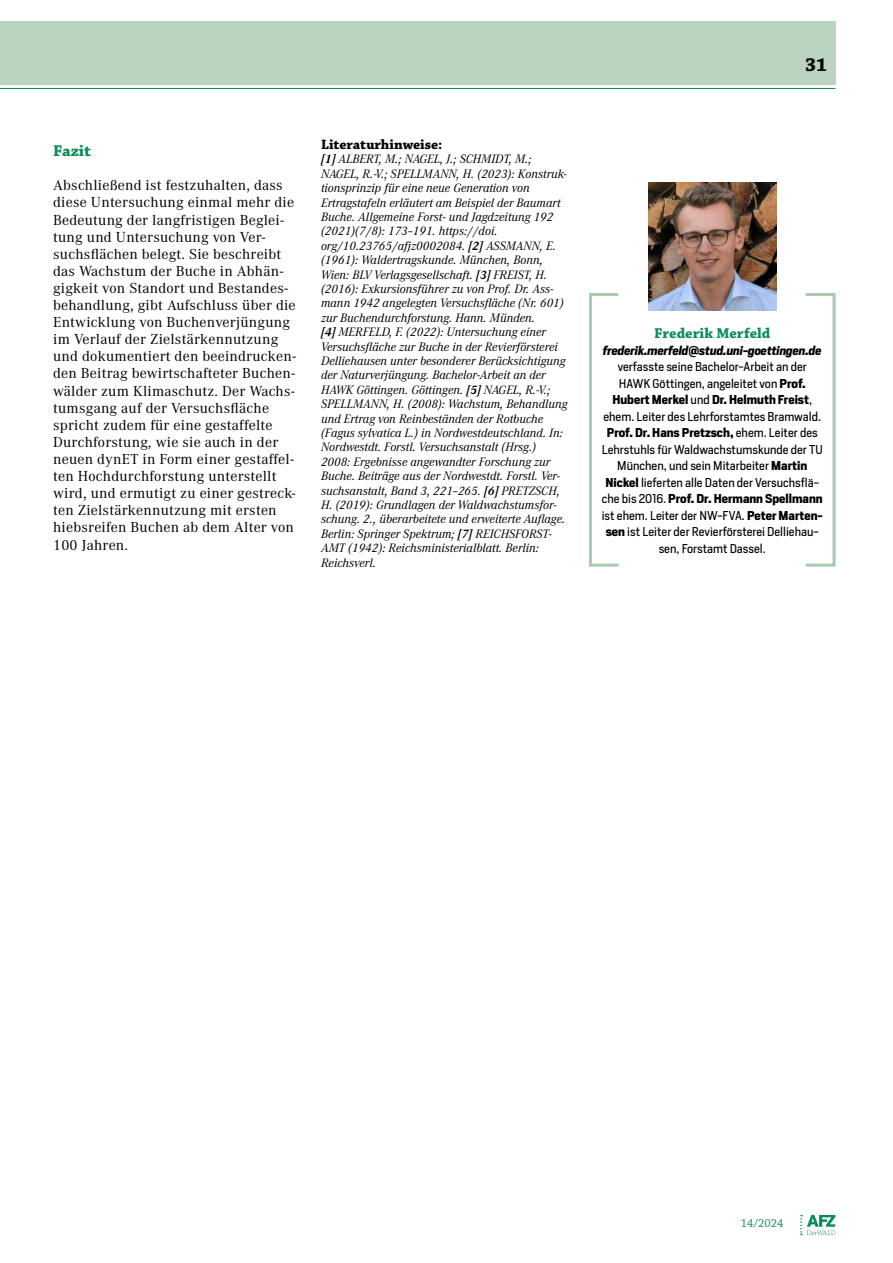
<style>
.page{position:relative;width:893px;height:1263px;background:#fff}
.page>*{position:absolute;margin:0;border:0;box-sizing:border-box;transform-origin:0 0}
.t1{font:700 19.5px "Chaparral Pro";color:#000}
.t2{font:700 16.5px "Chaparral Pro";color:#0c8c57}
.t3{font:700 15px "Chaparral Pro";color:#0c8c57}
.t4{font:14.25px/17.1px "Corporate A";letter-spacing:.015em;color:#000}
.t5{font:700 14.25px "Chaparral Pro";color:#000}
.t6{font:italic 12px/14.4px "Corporate A";color:#000}
.t7{font:12px/16.5px "Heron Sans";color:#000;text-align:center}
.t8{font:italic 700 12px "Heron Sans";letter-spacing:-.01em;color:#000}
.t9{font:12px "Chaparral Pro";color:#0c8c57}
.s1{font-weight:700}
</style>
<div class="page">
<div style="left:0;top:21px;width:836px;height:64px;background:#bbd4c0"></div>
<svg style="left:800px;top:1215px;width:35px;height:20px"></svg>
<hr style="left:0;top:88px;width:836px;height:1px;background:#0c8c57">
<img style="left:648px;top:182px;width:128px;height:128px">
<div style="left:589px;top:293px;width:31px;height:274px;border:3px solid #a9c9b0"></div>
<div style="left:804px;top:293px;width:32px;height:274px;border:3px solid #a9c9b0"></div>
<h2 class="t2" style="left:53px;top:141px;width:40px">Fazit</h2>
<p class="t4" style="left:53px;top:177px;width:245px">Abschließend ist festzuhalten, dass diese Untersuchung einmal mehr die Bedeutung der langfristigen Beglei&shy;tung und Untersuchung von Ver&shy;suchsflächen belegt. Sie beschreibt das Wachstum der Buche in Abhän&shy;gigkeit von Standort und Bestandes&shy;behandlung, gibt Aufschluss über die Entwicklung von Buchenverjüngung im Verlauf der Zielstärkennutzung und dokumentiert den beeindrucken&shy;den Beitrag bewirtschafteter Buchen&shy;wälder zum Klimaschutz. Der Wachs&shy;tumsgang auf der Versuchsfläche spricht zudem für eine gestaffelte Durchforstung, wie sie auch in der neuen dynET in Form einer gestaffel&shy;ten Hochdurchforstung unterstellt wird, und ermutigt zu einer gestreck&shy;ten Zielstärkennutzung mit ersten hiebsreifen Buchen ab dem Alter von 100 Jahren.</p>
<p class="t5" style="left:321px;top:136px;width:123px">Literaturhinweise:</p>
<p class="t6" style="left:321px;top:152px;width:248px"><span class="s1">[1]</span> ALBERT, M.; NAGEL, J.; SCHMIDT, M.; NAGEL, R.-V.; SPELLMANN, H. (2023): Konstruk&shy;tionsprinzip für eine neue Generation von Ertragstafeln erläutert am Beispiel der Baumart Buche. Allgemeine Forst- und Jagdzeitung 192 (2021)(7/8): 173–191. https://doi. org/10.23765/afjz0002084. <span class="s1">[2]</span> ASSMANN, E. (1961): Waldertragskunde. München, Bonn, Wien: BLV Verlagsgesellschaft. <span class="s1">[3]</span> FREIST, H. (2016): Exkursionsführer zu von Prof. Dr. Ass&shy;mann 1942 angelegten Versuchsfläche (Nr. 601) zur Buchendurchforstung. Hann. Münden.<br><span class="s1">[4]</span> MERFELD, F. (2022): Untersuchung einer Versuchsfläche zur Buche in der Revierförsterei Delliehausen unter besonderer Berücksichtigung der Naturverjüngung. Bachelor-Arbeit an der HAWK Göttingen. Göttingen. <span class="s1">[5]</span> NAGEL, R.-V.; SPELLMANN, H. (2008): Wachstum, Behandlung und Ertrag von Reinbeständen der Rotbuche (Fagus sylvatica L.) in Nordwestdeutschland. In:<br>Nordwestdt. Forstl. Versuchsanstalt (Hrsg.)<br>2008: Ergebnisse angewandter Forschung zur Buche. Beiträge aus der Nordwestdt. Forstl. Ver&shy;suchsanstalt, Band 3, 221–265. <span class="s1">[6]</span> PRETZSCH, H. (2019): Grundlagen der Waldwachstumsfor&shy;schung. 2., überarbeitete und erweiterte Auflage.<br>Berlin: Springer Spektrum; <span class="s1">[7]</span> REICHSFORST-AMT (1942): Reichsministerialblatt. Berlin:<br>Reichsverl.</p>
<h1 class="t1" style="left:805px;top:53px;width:23px">31</h1>
<p class="t3" style="left:654px;top:325px;width:118px">Frederik Merfeld</p>
<p class="t8" style="left:603px;top:342px;width:220px">frederik.merfeld@stud.uni-goettingen.de</p>
<p class="t7" style="left:602px;top:358px;width:223px">verfasste seine Bachelor-Arbeit an der HAWK Göttingen, angeleitet von <span class="s1">Prof.<br>Hubert Merkel</span> und <span class="s1">Dr. Helmuth Freist</span>, ehem. Leiter des Lehrforstamtes Bramwald.<br><span class="s1">Prof. Dr. Hans Pretzsch,</span> ehem. Leiter des Lehrstuhls für Waldwachstumskunde der TU München, und sein Mitarbeiter <span class="s1">Martin Nickel</span> lieferten alle Daten der Versuchsflä&shy;che bis 2016. <span class="s1">Prof. Dr. Hermann Spellmann </span>ist ehem. Leiter der NW-FVA. <span class="s1">Peter Marten&shy;sen</span> ist Leiter der Revierförsterei Delliehau&shy;sen, Forstamt Dassel.</p>
<p class="t9" style="left:741px;top:1216px;width:44px">14/2024</p>
</div>
